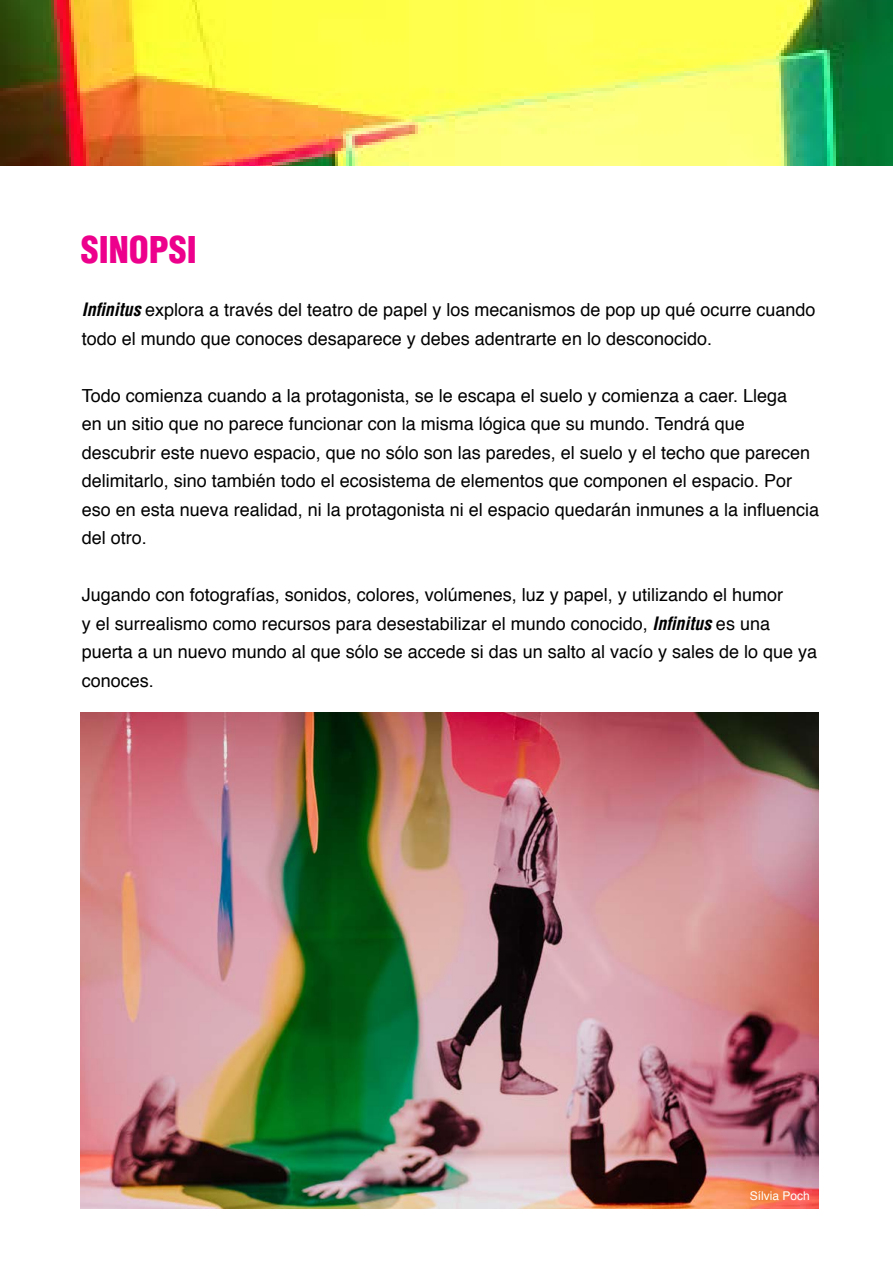
<style>
.page{position:relative;width:893px;height:1263px;background:#fff}
.page>*{position:absolute;margin:0;border:0;box-sizing:border-box;transform-origin:0 0}
.t1{font:900 condensed 36px "Helvetica";color:#ec008c}
.t2{font:18px/28.5px "Helvetica";color:#000}
.t3{font:12px "Helvetica";color:#fff}
.s1{font-weight:700;font-style:italic;font-stretch:condensed}
</style>
<div class="page">
<img style="left:0;top:0;width:893px;height:166px">
<img style="left:81px;top:712px;width:738px;height:497px">
<h1 class="t1" style="left:81px;top:227px;width:118px">SINOPSI</h1>
<p class="t2" style="left:82px;top:296px;width:735px"><span class="s1">Infinitus</span> explora a través del teatro de papel y los mecanismos de pop up qué ocurre cuando todo el mundo que conoces desaparece y debes adentrarte en lo desconocido.</p>
<p class="t2" style="left:82px;top:382px;width:739px">Todo comienza cuando a la protagonista, se le escapa el suelo y comienza a caer. Llega<br>en un sitio que no parece funcionar con la misma lógica que su mundo. Tendrá que descubrir este nuevo espacio, que no sólo son las paredes, el suelo y el techo que parecen delimitarlo, sino también todo el ecosistema de elementos que componen el espacio. Por eso en esta nueva realidad, ni la protagonista ni el espacio quedarán inmunes a la influencia del otro.</p>
<p class="t2" style="left:82px;top:581px;width:737px">Jugando con fotografías, sonidos, colores, volúmenes, luz y papel, y utilizando el humor<br>y el surrealismo como recursos para desestabilizar el mundo conocido, <span class="s1">Infinitus</span> es una puerta a un nuevo mundo al que sólo se accede si das un salto al vacío y sales de lo que ya conoces.</p>
<p class="t3" style="left:750px;top:1186px;width:62px">Sílvia Poch</p>
</div>
